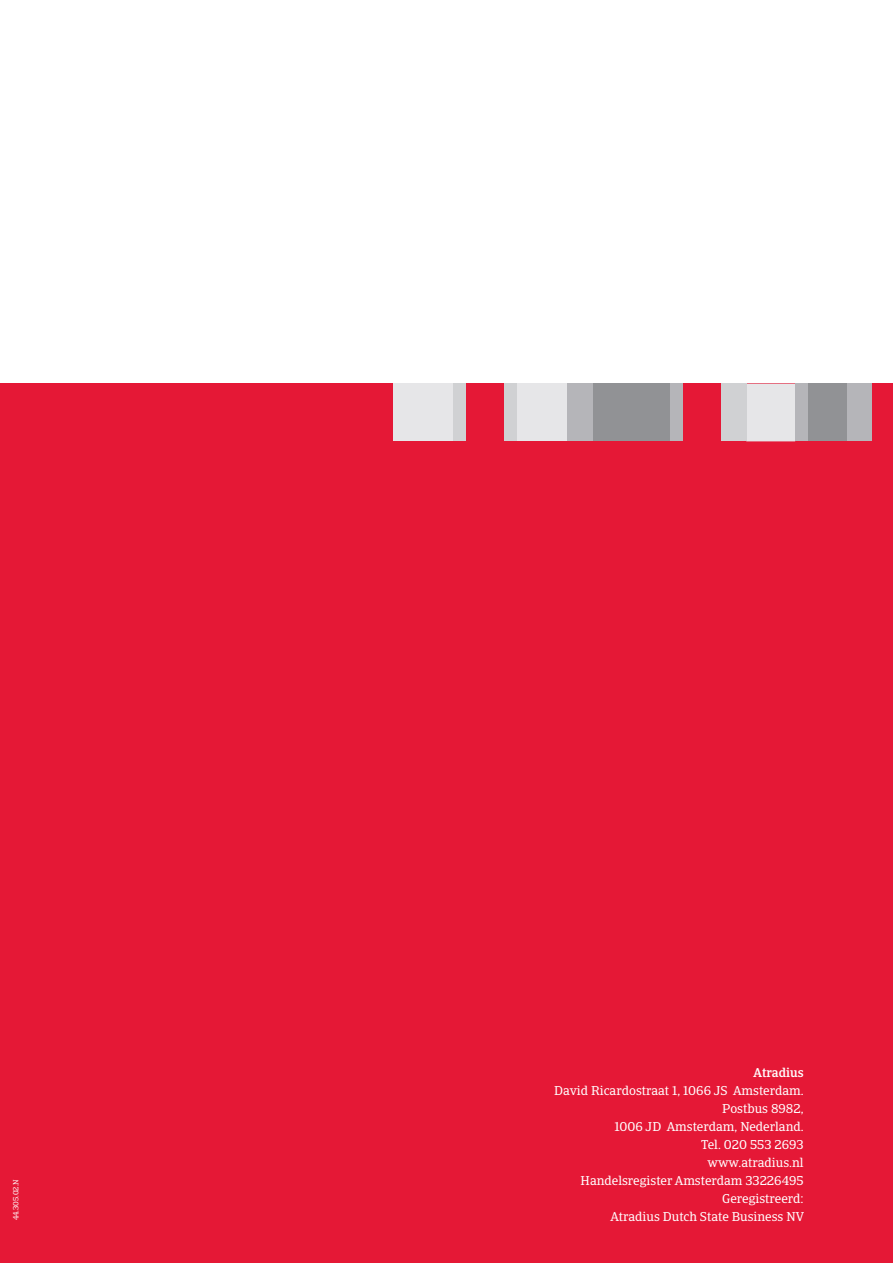
<style>
.page{position:relative;width:893px;height:1263px;background:#fff}
.page>*{position:absolute;margin:0;border:0;box-sizing:border-box;transform-origin:0 0}
.t1{font:12.75px/18px "Catalana";color:#fff;text-align:right}
.t2{font:500 12.75px "Catalana";color:#fff}
.t3{font:7.5px "Catalana";color:#fff}
</style>
<div class="page">
<div style="left:0;top:429px;width:893px;height:834px;background:#e51836"></div>
<div style="left:0;top:384px;width:893px;height:57px;background:#e51836"></div>
<div style="left:453px;top:384px;width:13px;height:57px;background:#d0d1d3"></div>
<div style="left:393px;top:384px;width:60px;height:57px;background:#e6e6e8"></div>
<div style="left:517px;top:384px;width:51px;height:57px;background:#e6e6e8"></div>
<div style="left:746px;top:384px;width:49px;height:57px;background:#e6e6e8"></div>
<div style="left:568px;top:384px;width:25px;height:57px;background:#b5b5b9"></div>
<div style="left:721px;top:384px;width:25px;height:57px;background:#d0d1d3"></div>
<div style="left:846px;top:384px;width:26px;height:57px;background:#b5b5b9"></div>
<div style="left:504px;top:384px;width:13px;height:57px;background:#d0d1d3"></div>
<div style="left:593px;top:384px;width:77px;height:57px;background:#919295"></div>
<div style="left:670px;top:384px;width:12px;height:57px;background:#b5b5b9"></div>
<div style="left:808px;top:384px;width:38px;height:57px;background:#919295"></div>
<div style="left:795px;top:384px;width:13px;height:57px;background:#b5b5b9"></div>
<p class="t3" style="left:11px;top:1220px;width:43px;rotate:-90deg">44.305.02.N</p>
<p class="t2" style="left:754px;top:1065px;width:52px">Atradius</p>
<p class="t1" style="left:554px;top:1081px;width:251px">David Ricardostraat 1, 1066 JS Amsterdam.<br>Postbus 8982,<br>1006 JD Amsterdam, Nederland.<br>Tel. 020 553 2693<br>www.atradius.nl<br>Handelsregister Amsterdam 33226495<br>Geregistreerd:</p>
<p class="t1" style="left:610px;top:1208px;width:195px">Atradius Dutch State Business NV</p>
</div>
